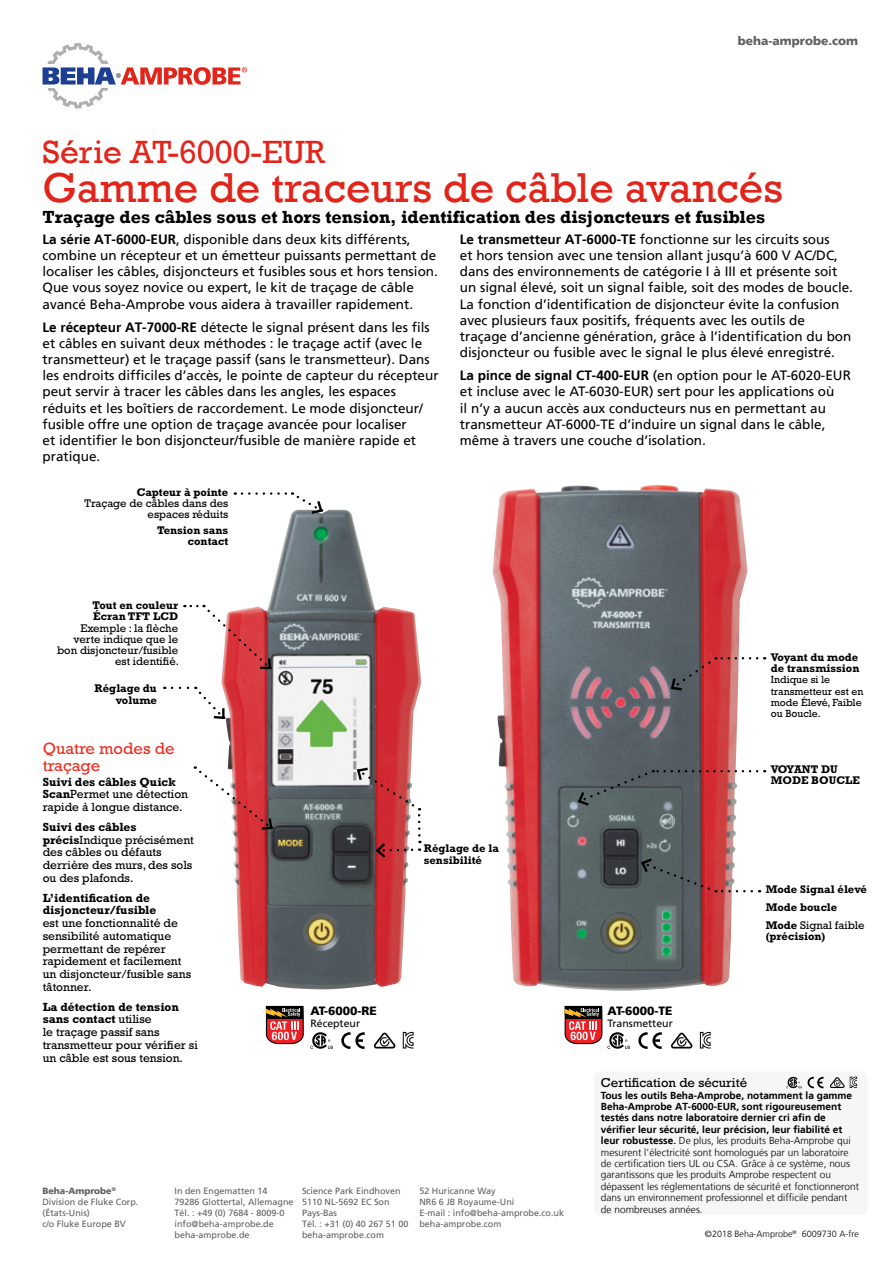
<style>
.page{position:relative;width:893px;height:1263px;background:#fff}
.page>*{position:absolute;margin:0;border:0;box-sizing:border-box;transform-origin:0 0}
.t1{font:42.9px "Rockwell";color:#e1251b}
.t2{font:33px "Rockwell";color:#e1251b}
.t3{font:700 18px "Rockwell";color:#000}
.t4{font:16.65px/16.6px "Rockwell Std";color:#ee3124}
.t5{font:13.5px/16.2px "Frutiger LT";color:#000}
.t6{font:13.2px "Rockwell Std";color:#000}
.t7{font:12px/12.8px "Rockwell Std";color:#000}
.t8{font:700 12px/12.8px "Rockwell Std";color:#000}
.t9{font:900 12px "Frutiger LT";color:#000}
.t10{font:900 12px "Frutiger LT";color:#5f6062}
.t11{font:700 11.25px/11.2px "Rockwell Std";color:#000}
.t12{font:11.25px/11.2px "Rockwell Std";color:#000;text-align:right}
.t13{font:10.5px/11.2px "Rockwell Std";color:#000}
.t14{font:10.5px "Frutiger LT";color:#000}
.t15{font:300 10.2px/11.4px "Frutiger LT";color:#000}
.t16{font:9px/10.8px "Frutiger LT";color:#5f6062}
.t17{font:300 9px "Frutiger LT";color:#000}
.s1{font-weight:700}
.s2{font-weight:900}
.s3{font-weight:400}
</style>
<div class="page">
<svg style="left:43px;top:43px;width:204px;height:66px"></svg>
<img style="left:221px;top:510px;width:201px;height:479px">
<img style="left:492px;top:485px;width:256px;height:506px">
<svg style="left:242px;top:492px;width:82px;height:23px"></svg>
<svg style="left:172px;top:687px;width:54px;height:33px"></svg>
<svg style="left:195px;top:766px;width:79px;height:65px"></svg>
<svg style="left:191px;top:605px;width:81px;height:65px"></svg>
<svg style="left:669px;top:657px;width:88px;height:35px"></svg>
<svg style="left:576px;top:770px;width:181px;height:38px;background:#7e6c6f"></svg>
<svg style="left:639px;top:856px;width:113px;height:36px"></svg>
<svg style="left:355px;top:766px;width:66px;height:94px"></svg>
<div style="left:594px;top:1071px;width:273px;height:144px;background:#f6f6f6;border-radius:6px"></div>
<svg style="left:808px;top:1077px;width:16px;height:11px"></svg>
<svg style="left:786px;top:1077px;width:16px;height:11px"></svg>
<svg style="left:830px;top:1076px;width:27px;height:12px"></svg>
<svg style="left:638px;top:1032px;width:24px;height:17px"></svg>
<svg style="left:671px;top:1032px;width:21px;height:16px"></svg>
<svg style="left:700px;top:1032px;width:11px;height:16px"></svg>
<svg style="left:341px;top:1032px;width:24px;height:17px"></svg>
<svg style="left:374px;top:1032px;width:21px;height:16px"></svg>
<svg style="left:310px;top:1032px;width:23px;height:17px"></svg>
<svg style="left:403px;top:1032px;width:10px;height:16px"></svg>
<svg style="left:266px;top:1006px;width:38px;height:38px"></svg>
<svg style="left:564px;top:1006px;width:66px;height:43px"></svg>
<p class="t10" style="left:738px;top:33px;width:122px">beha-amprobe.com</p>
<h2 class="t2" style="left:43px;top:133px;width:284px">Série AT-6000-EUR</h2>
<h1 class="t1" style="left:43px;top:163px;width:742px">Gamme de traceurs de câble avancés</h1>
<h3 class="t3" style="left:43px;top:206px;width:724px">Traçage des câbles sous et hors tension, identification des disjoncteurs et fusibles</h3>
<p class="t5" style="left:43px;top:231px;width:397px"><span class="s1">La série AT-6000-EUR</span>, disponible dans deux kits différents, combine un récepteur et un émetteur puissants permettant de localiser les câbles, disjoncteurs et fusibles sous et hors tension.<br>Que vous soyez novice ou expert, le kit de traçage de câble avancé Beha-Amprobe vous aidera à travailler rapidement.</p>
<p class="t5" style="left:43px;top:319px;width:398px"><span class="s1">Le récepteur AT-7000-RE</span> détecte le signal présent dans les fils et câbles en suivant deux méthodes : le traçage actif (avec le transmetteur) et le traçage passif (sans le transmetteur). Dans les endroits difficiles d’accès, le pointe de capteur du récepteur peut servir à tracer les câbles dans les angles, les espaces réduits et les boîtiers de raccordement. Le mode disjoncteur/ fusible offre une option de traçage avancée pour localiser<br>et identifier le bon disjoncteur/fusible de manière rapide et pratique.</p>
<p class="t5" style="left:460px;top:231px;width:395px"><span class="s1">Le transmetteur AT-6000-TE</span> fonctionne sur les circuits sous<br>et hors tension avec une tension allant jusqu’à 600 V AC/DC, dans des environnements de catégorie I à III et présente soit un signal élevé, soit un signal faible, soit des modes de boucle.<br>La fonction d’identification de disjoncteur évite la confusion avec plusieurs faux positifs, fréquents avec les outils de traçage d’ancienne génération, grâce à l’identification du bon disjoncteur ou fusible avec le signal le plus élevé enregistré.</p>
<p class="t5" style="left:460px;top:367px;width:393px"><span class="s1">La pince de signal CT-400-EUR</span> (en option pour le AT-6020-EUR et incluse avec le AT-6030-EUR) sert pour les applications où<br>il n’y a aucun accès aux conducteurs nus en permettant au transmetteur AT-6000-TE d’induire un signal dans le câble, même à travers une couche d’isolation.</p>
<p class="t11" style="left:137px;top:486px;width:93px">Capteur à pointe</p>
<p class="t12" style="left:85px;top:497px;width:145px">Traçage de câbles dans des espaces réduits</p>
<p class="t11" style="left:157px;top:525px;width:73px;text-align:right">Tension sans contact</p>
<p class="t11" style="left:93px;top:600px;width:87px">Tout en couleur<br>Écran TFT LCD</p>
<p class="t12" style="left:57px;top:622px;width:124px">Exemple : la flèche verte indique que le bon disjoncteur/fusible est identifié.</p>
<p class="t11" style="left:95px;top:683px;width:64px;text-align:right">Réglage du volume</p>
<p class="t4" style="left:43px;top:740px;width:134px">Quatre modes de traçage</p>
<p class="t7" style="left:43px;top:775px;width:147px"><span class="s1">Suivi des câbles Quick<br>Scan</span>Permet une détection rapide à longue distance.</p>
<p class="t7" style="left:43px;top:820px;width:153px"><span class="s1">Suivi des câbles précis</span>Indique précisément des câbles ou défauts derrière des murs, des sols ou des plafonds.</p>
<p class="t8" style="left:43px;top:891px;width:115px">L’identification de disjoncteur/fusible</p>
<p class="t7" style="left:43px;top:917px;width:150px">est une fonctionnalité de sensibilité automatique permettant de repérer rapidement et facilement un disjoncteur/fusible sans tâtonner.</p>
<p class="t7" style="left:43px;top:1000px;width:157px"><span class="s1">La détection de tension sans contact</span> utilise<br>le traçage passif sans transmetteur pour vérifier si un câble est sous tension.</p>
<p class="t9" style="left:310px;top:1003px;width:68px">AT-6000-RE</p>
<p class="t14" style="left:310px;top:1017px;width:51px">Récepteur</p>
<p class="t11" style="left:424px;top:843px;width:77px">Réglage de la sensibilité</p>
<p class="t16" style="left:42px;top:1186px;width:98px"><span class="s2">Beha-Amprobe</span><sup>®<br></sup>Division de Fluke Corp. (États-Unis)<br>c/o Fluke Europe BV</p>
<p class="t16" style="left:174px;top:1186px;width:121px">In den Engematten 14<br>79286 Glottertal, Allemagne<br>Tél. : +49 (0) 7684 - 8009-0 info@beha-amprobe.de beha-amprobe.de</p>
<p class="t16" style="left:419px;top:1186px;width:146px">52 Huricanne Way<br>NR6 6 JB Royaume-Uni<br>E-mail : info@beha-amprobe.co.uk beha-amprobe.com</p>
<p class="t16" style="left:302px;top:1186px;width:108px">Science Park Eindhoven<br>5110 NL-5692 EC Son<br>Pays-Bas<br>Tél. : +31 (0) 40 267 51 00 beha-amprobe.com</p>
<p class="t11" style="left:771px;top:651px;width:90px">Voyant du mode de transmission</p>
<p class="t13" style="left:771px;top:674px;width:94px">Indique si le transmetteur est en mode Élevé, Faible ou Boucle.</p>
<p class="t11" style="left:771px;top:763px;width:91px">VOYANT DU<br>MODE BOUCLE</p>
<p class="t9" style="left:607px;top:1003px;width:67px">AT-6000-TE</p>
<p class="t14" style="left:607px;top:1017px;width:67px">Transmetteur</p>
<p class="t11" style="left:766px;top:880px;width:103px;line-height:18px">Mode Signal élevé<br>Mode boucle<br>Mode <span class="s3">Signal faible</span></p>
<p class="t11" style="left:766px;top:930px;width:61px">(précision)</p>
<p class="t6" style="left:601px;top:1075px;width:148px">Certification de sécurité</p>
<p class="t15" style="left:601px;top:1089px;width:260px"><span class="s1">Tous les outils Beha-Amprobe, notamment la gamme Beha-Amprobe AT-6000-EUR, sont rigoureusement testés dans notre laboratoire dernier cri afin de vérifier leur sécurité, leur précision, leur fiabilité et leur robustesse.</span> De plus, les produits Beha-Amprobe qui mesurent l'électricité sont homologués par un laboratoire de certification tiers UL ou CSA. Grâce à ce système, nous garantissons que les produits Amprobe respectent ou dépassent les réglementations de sécurité et fonctionneront dans un environnement professionnel et difficile pendant de nombreuses années.</p>
<p class="t17" style="left:705px;top:1229px;width:155px">©2018 Beha-Amprobe<sup>®</sup> 6009730 A-fre</p>
</div>
